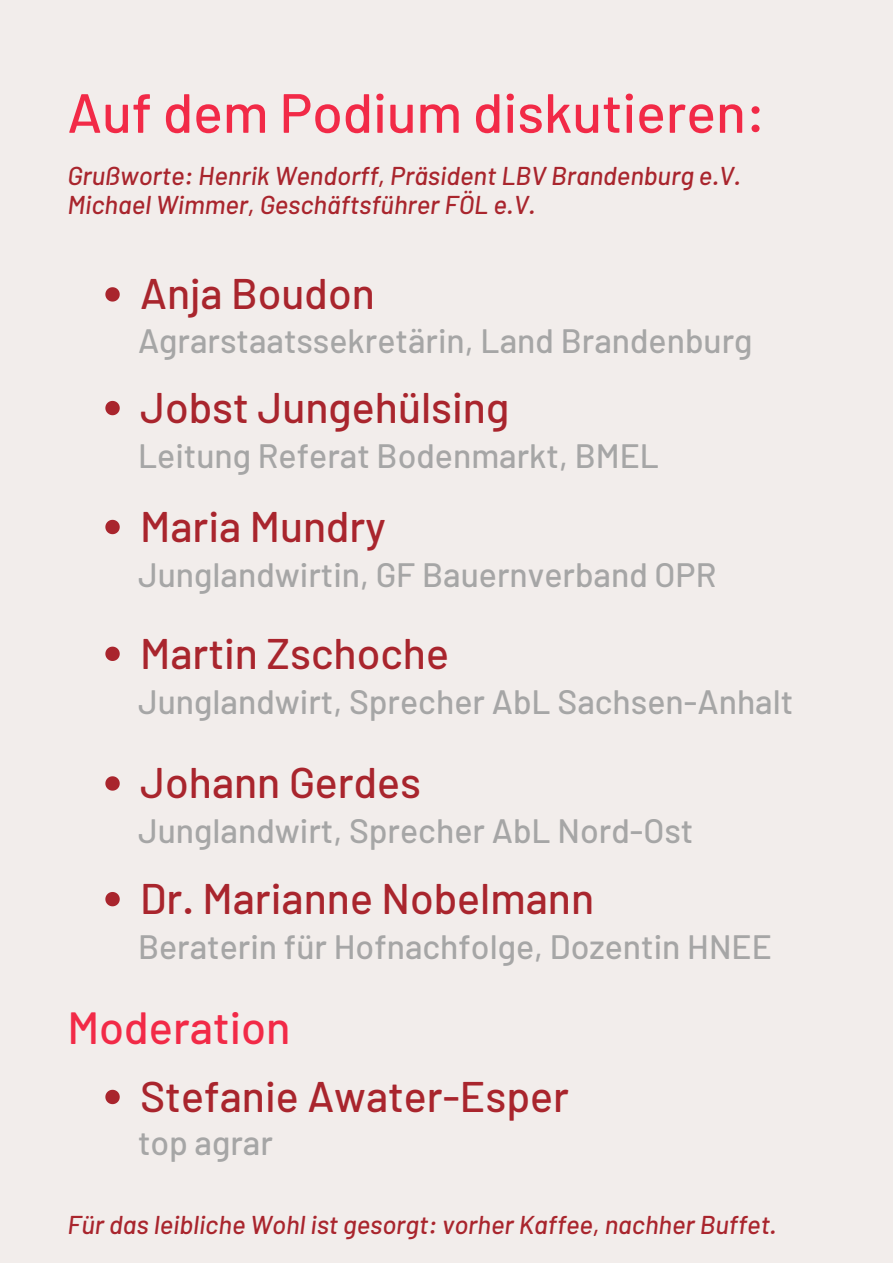
<style>
.page{position:relative;width:893px;height:1264px;background:#fff}
.page>*{position:absolute;margin:0;border:0;box-sizing:border-box;transform-origin:0 0}
.t1{font:500 55.2px "Barlow";color:#f22a47}
.t2{font:500 45px "Barlow";color:#f22a47}
.t3{font:500 42.75px "Barlow";color:#a9252d}
.t4{font:500 33.75px "Barlow";color:#a6a6a6}
.t5{font:italic 500 25.8px/29.5px "Barlow";color:#a9252d}
</style>
<div class="page">
<div style="left:0;top:0;width:892px;height:1262px;background:#f2edeb"></div>
<svg style="left:105px;top:401px;width:15px;height:14px"></svg>
<svg style="left:105px;top:646px;width:15px;height:15px"></svg>
<svg style="left:105px;top:520px;width:15px;height:14px"></svg>
<svg style="left:105px;top:776px;width:15px;height:14px"></svg>
<svg style="left:105px;top:287px;width:15px;height:14px"></svg>
<svg style="left:105px;top:892px;width:15px;height:14px"></svg>
<svg style="left:105px;top:1089px;width:15px;height:15px"></svg>
<h1 class="t1" style="left:67px;top:78px;width:699px">Auf dem Podium diskutieren:</h1>
<p class="t5" style="left:67px;top:159px;width:675px">Grußworte: Henrik Wendorff, Präsident LBV Brandenburg e.V.<br>Michael Wimmer, Geschäftsführer FÖL e.V.</p>
<p class="t3" style="left:140px;top:266px;width:236px">Anja Boudon</p>
<p class="t4" style="left:138px;top:319px;width:616px">Agrarstaatssekretärin, Land Brandenburg</p>
<p class="t3" style="left:140px;top:380px;width:370px">Jobst Jungehülsing</p>
<p class="t4" style="left:138px;top:434px;width:522px">Leitung Referat Bodenmarkt, BMEL</p>
<p class="t3" style="left:140px;top:499px;width:247px">Maria Mundry</p>
<p class="t4" style="left:138px;top:553px;width:580px">Junglandwirtin, GF Bauernverband OPR</p>
<p class="t3" style="left:140px;top:626px;width:310px">Martin Zschoche</p>
<p class="t4" style="left:138px;top:679px;width:656px">Junglandwirt, Sprecher AbL Sachsen-Anhalt</p>
<p class="t3" style="left:140px;top:755px;width:282px">Johann Gerdes</p>
<p class="t4" style="left:138px;top:809px;width:556px">Junglandwirt, Sprecher AbL Nord-Ost</p>
<p class="t3" style="left:140px;top:871px;width:455px">Dr. Marianne Nobelmann</p>
<p class="t4" style="left:138px;top:925px;width:635px">Beraterin für Hofnachfolge, Dozentin HNEE</p>
<h2 class="t2" style="left:67px;top:998px;width:224px">Moderation</h2>
<p class="t3" style="left:140px;top:1068px;width:430px">Stefanie Awater-Esper</p>
<p class="t4" style="left:138px;top:1121px;width:136px">top agrar</p>
<p class="t5" style="left:67px;top:1208px;width:710px">Für das leibliche Wohl ist gesorgt: vorher Kaffee, nachher Buffet.</p>
</div>
